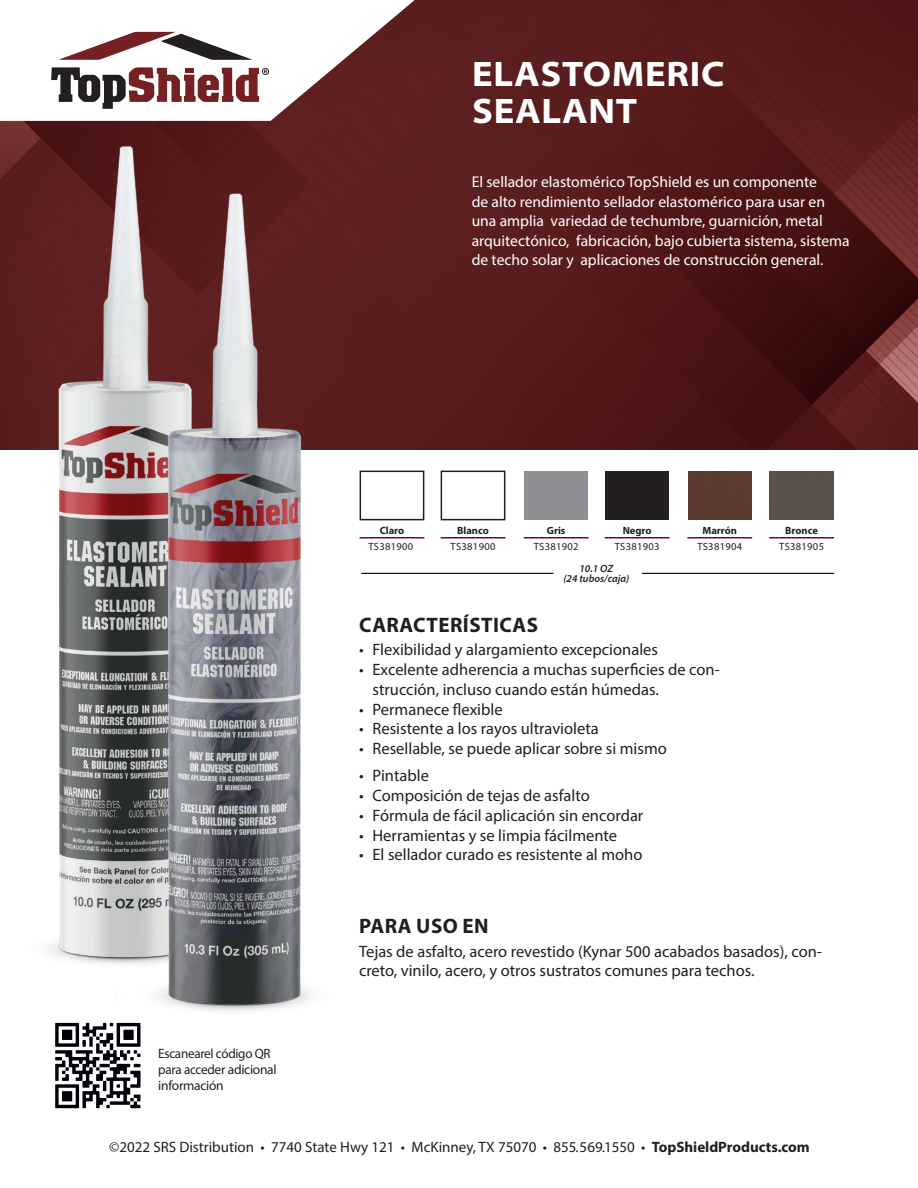
<style>
.page{position:relative;width:918px;height:1188px;background:#fff}
.page>*{position:absolute;margin:0;border:0;box-sizing:border-box;transform-origin:0 0}
.Heading{font:700 semi-expanded 35.55px "Myriad Pro";letter-spacing:.02em;color:#fff}
.Heading-2{font:700 21px "Myriad Pro";letter-spacing:.02em;color:#231f20}
.t1{font:16.5px/19.8px "Myriad Pro";color:#231f20}
.Heading-3{font:15.6px/19.5px "Myriad Pro";color:#fff}
.t2{font:15px "Myriad Pro";color:#231f20}
.t3{font:13.5px/16.2px "Myriad Pro";letter-spacing:-.02em;color:#231f20}
.t4{font:10.5px "Myriad Pro";letter-spacing:.03em;color:#231f20}
.t5{font:700 10.5px "Myriad Pro";color:#231f20}
.t6{font:italic 600 10.5px/10.5px "Myriad Pro";color:#231f20;text-align:center}
.s1{font-weight:700}
</style>
<div class="page">
<img style="left:0;top:0;width:918px;height:450px">
<svg style="left:0;top:0;width:451px;height:121px"></svg>
<svg style="left:59px;top:32px;width:193px;height:28px"></svg>
<svg style="left:51px;top:67px;width:218px;height:42px"></svg>
<div style="left:606px;top:471px;width:63px;height:49px;background:#231f20"></div>
<div style="left:441px;top:471px;width:64px;height:49px;border:2px solid #231f20"></div>
<div style="left:688px;top:471px;width:63px;height:49px;background:#5c3a31"></div>
<div style="left:524px;top:471px;width:64px;height:49px;background:#8d8f92"></div>
<div style="left:770px;top:471px;width:63px;height:49px;background:#5a5048"></div>
<hr style="left:441px;top:537px;width:64px;height:1px;background:#730a10">
<hr style="left:524px;top:537px;width:65px;height:1px;background:#730a10">
<hr style="left:605px;top:537px;width:65px;height:1px;background:#730a10">
<hr style="left:687px;top:537px;width:65px;height:1px;background:#730a10">
<hr style="left:360px;top:537px;width:64px;height:1px;background:#730a10">
<hr style="left:769px;top:537px;width:65px;height:1px;background:#730a10">
<div style="left:360px;top:471px;width:64px;height:49px;border:2px solid #231f20"></div>
<hr style="left:361px;top:573px;width:192px;height:1px;background:#000">
<hr style="left:642px;top:573px;width:192px;height:1px;background:#000">
<img style="left:18px;top:116px;width:223px;height:848px">
<img style="left:116px;top:171px;width:243px;height:840px">
<svg style="left:55px;top:1022px;width:86px;height:87px"></svg>
<p class="Heading" style="left:472px;top:50px;width:254px">ELASTOMERIC</p>
<p class="Heading" style="left:472px;top:87px;width:167px">SEALANT</p>
<p class="Heading-3" style="left:472px;top:172px;width:380px">El sellador elastomérico TopShield es un componente<br>de alto rendimiento sellador elastomérico para usar en una amplia variedad de techumbre, guarnición, metal arquitectónico, fabricación, bajo cubierta sistema, sistema de techo solar y aplicaciones de construcción general.</p>
<p class="t5" style="left:380px;top:524px;width:26px">Claro</p>
<p class="t5" style="left:457px;top:524px;width:33px">Blanco</p>
<p class="t5" style="left:547px;top:524px;width:20px">Gris</p>
<p class="t5" style="left:623px;top:524px;width:30px">Negro</p>
<p class="t5" style="left:702px;top:524px;width:36px">Marrón</p>
<p class="t5" style="left:785px;top:524px;width:34px">Bronce</p>
<p class="t4" style="left:368px;top:540px;width:46px">TS381900</p>
<p class="t4" style="left:451px;top:540px;width:46px">TS381900</p>
<p class="t4" style="left:534px;top:540px;width:46px">TS381902</p>
<p class="t4" style="left:615px;top:540px;width:46px">TS381903</p>
<p class="t4" style="left:697px;top:540px;width:46px">TS381904</p>
<p class="t4" style="left:779px;top:540px;width:46px">TS381905</p>
<p class="t6" style="left:563px;top:563px;width:67px">10.1 OZ<br>(24 tubos/caja)</p>
<p class="Heading-2" style="left:359px;top:611px;width:180px">CARACTERÍSTICAS</p>
<p class="t1" style="left:359px;top:639px;width:301px">• Flexibilidad y alargamiento excepcionales</p>
<p class="t1" style="left:373px;top:659px;width:349px;text-indent:-14px">• Excelente adherencia a muchas superficies de con&shy;strucción, incluso cuando están húmedas.</p>
<p class="t1" style="left:359px;top:699px;width:145px">• Permanece flexible</p>
<p class="t1" style="left:359px;top:719px;width:241px">• Resistente a los rayos ultravioleta</p>
<p class="t1" style="left:359px;top:738px;width:309px">• Resellable, se puede aplicar sobre si mismo</p>
<p class="t1" style="left:359px;top:765px;width:71px">• Pintable</p>
<p class="t1" style="left:359px;top:785px;width:232px">• Composición de tejas de asfalto</p>
<p class="t1" style="left:359px;top:805px;width:286px">• Fórmula de fácil aplicación sin encordar</p>
<p class="t1" style="left:359px;top:825px;width:260px">• Herramientas y se limpia fácilmente</p>
<p class="t1" style="left:359px;top:845px;width:285px">• El sellador curado es resistente al moho</p>
<p class="t3" style="left:158px;top:1045px;width:120px">Escanearel código QR para acceder adicional información</p>
<p class="Heading-2" style="left:359px;top:912px;width:131px">PARA USO EN</p>
<p class="t1" style="left:359px;top:941px;width:464px">Tejas de asfalto, acero revestido (Kynar 500 acabados basados), con&shy;creto, vinilo, acero, y otros sustratos comunes para techos.</p>
<p class="t2" style="left:109px;top:1138px;width:702px">©2022 SRS Distribution • 7740 State Hwy 121 • McKinney, TX 75070 • 855.569.1550 • <span class="s1">TopShieldProducts.com</span></p>
</div>
